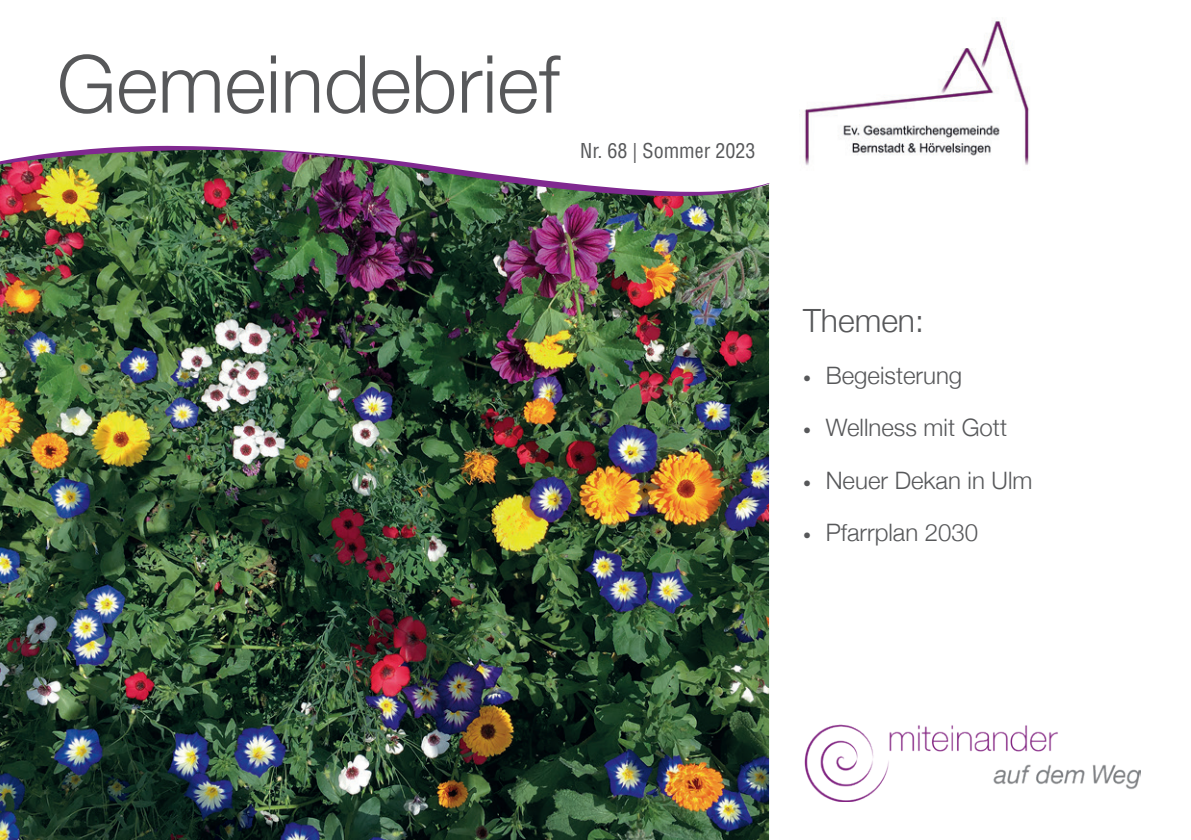
<style>
.page{position:relative;width:1191px;height:840px;background:#fff}
.page>*{position:absolute;margin:0;border:0;box-sizing:border-box;transform-origin:0 0}
.t1{font:300 80px "Helvetica Neue";color:#57585a}
.t2{font:300 32px "Helvetica Neue";color:#57585a}
.t3{font:300 24px "Helvetica Neue";color:#57585a}
.t4{font:condensed 20px "Helvetica LT Std";color:#57585a}
.s1{font-size:16px}
</style>
<div class="page">
<img style="left:0;top:196px;width:769px;height:643px">
<img style="left:0;top:146px;width:769px;height:50px">
<img style="left:804px;top:724px;width:336px;height:76px">
<img style="left:804px;top:20px;width:225px;height:145px">
<h1 class="t1" style="left:57px;top:19px;width:504px">Gemeindebrief</h1>
<p class="t4" style="left:580px;top:138px;width:177px">Nr. 68 | Sommer 2023</p>
<h2 class="t2" style="left:803px;top:295px;width:122px">Themen:</h2>
<p class="t3" style="left:803px;top:356px;width:161px"><span class="s1">•</span> Begeisterung</p>
<p class="t3" style="left:803px;top:408px;width:205px"><span class="s1">•</span> Wellness mit Gott</p>
<p class="t3" style="left:803px;top:460px;width:231px"><span class="s1">•</span> Neuer Dekan in Ulm</p>
<p class="t3" style="left:803px;top:512px;width:177px"><span class="s1">•</span> Pfarrplan 2030</p>
</div>
